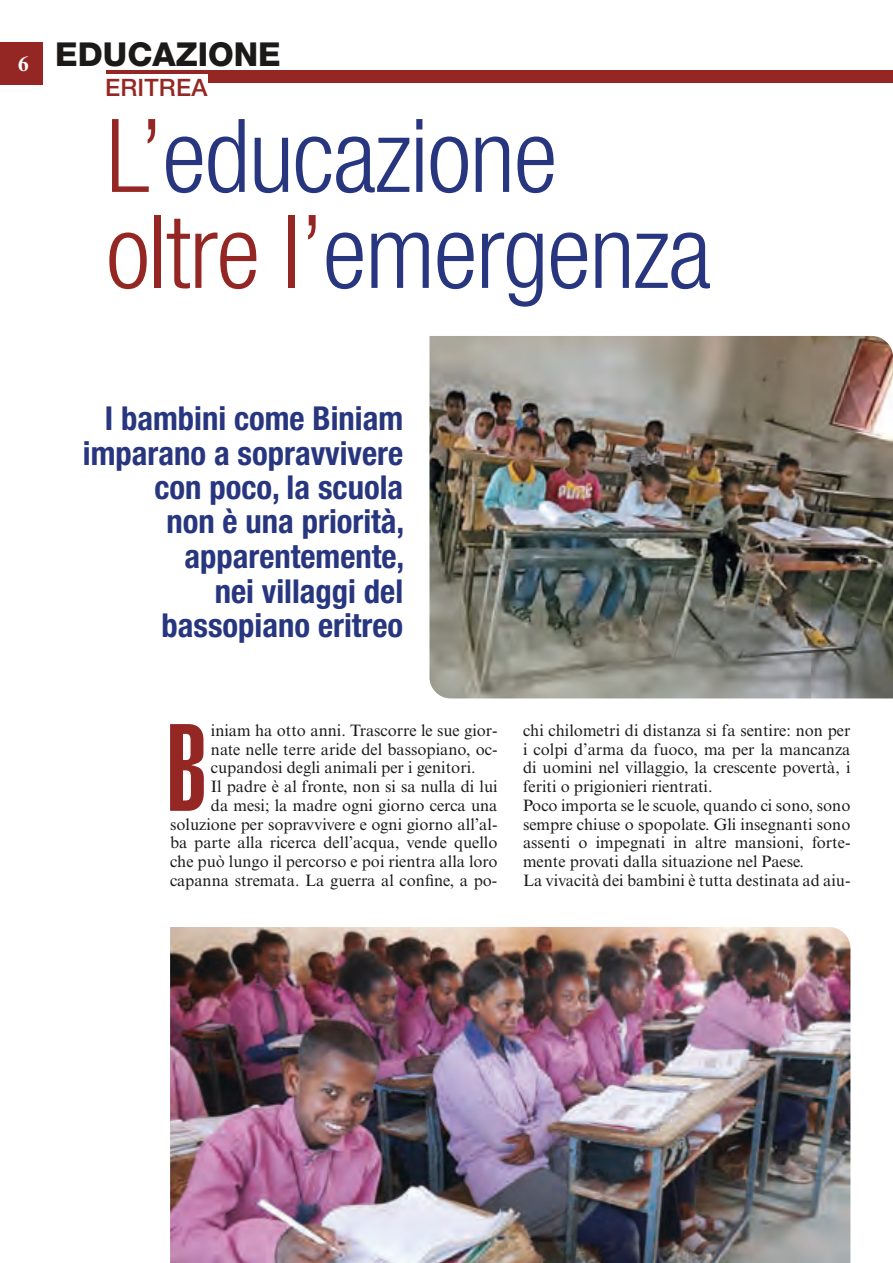
<style>
.page{position:relative;width:893px;height:1263px;background:#fff}
.page>*{position:absolute;margin:0;border:0;box-sizing:border-box;transform-origin:0 0}
.t1{font:121.8px "Helvetica LT Std Ultra Comp";color:#942724}
.t2{font:300 condensed 102px/96px "Helvetica Neue LT Std";letter-spacing:-.01em;color:#27367f}
.t3{font:700 condensed 33px/34.5px "Helvetica Neue LT Std";color:#27367f;text-align:right}
.t4{font:800 33px "Helvetica Neue LT Std";color:#1b1a19}
.t5{font:500 24px "Helvetica Neue LT Std";letter-spacing:.01em;color:#942724}
.t6{font:16.5px/18.8px "Times New Roman MT Std";color:#1b1a19}
.s1{color:#942724}
</style>
<div class="page">
<div style="left:106px;top:70px;width:787px;height:13px;background:#942724"></div>
<div style="left:0;top:43px;width:43px;height:42px;background:#942724"></div>
<div style="left:105px;top:74px;width:102px;height:22px;background:#fff"></div>
<img style="left:170px;top:927px;width:680px;height:336px">
<img style="left:429px;top:336px;width:464px;height:362px">
<h3 class="t4" style="left:18px;top:35px;width:264px"><sub>6</sub> EDUCAZIONE</h3>
<h3 class="t5" style="left:105px;top:73px;width:104px">ERITREA</h3>
<h2 class="t2" style="left:106px;top:107px;width:607px"><span class="s1">L’</span>educazione <span class="s1">oltre l’</span>emergenza</h2>
<h3 class="t3" style="left:83px;top:401px;width:323px">I bambini come Biniam imparano a sopravvivere con poco, la scuola<br>non è una priorità, apparentemente,<br>nei villaggi del bassopiano eritreo</h3>
<h1 class="t1" style="left:167px;top:698px;width:42px">B</h1>
<p class="t6" style="left:211px;top:721px;width:288px">iniam ha otto anni. Trascorre le sue gior-</p>
<p class="t6" style="left:211px;top:740px;width:288px">nate nelle terre aride del bassopiano, oc-</p>
<p class="t6" style="left:211px;top:758px;width:266px">cupandosi degli animali per i genitori.</p>
<p class="t6" style="left:211px;top:777px;width:288px">Il padre è al fronte, non si sa nulla di lui</p>
<p class="t6" style="left:211px;top:796px;width:288px">da mesi; la madre ogni giorno cerca una</p>
<p class="t6" style="left:170px;top:815px;width:329px">soluzione per sopravvivere e ogni giorno all’al-</p>
<p class="t6" style="left:170px;top:833px;width:329px">ba parte alla ricerca dell’acqua, vende quello</p>
<p class="t6" style="left:170px;top:852px;width:329px">che può lungo il percorso e poi rientra alla loro</p>
<p class="t6" style="left:170px;top:871px;width:329px">capanna stremata. La guerra al confine, a po-</p>
<p class="t6" style="left:523px;top:721px;width:329px">chi chilometri di distanza si fa sentire: non per i colpi d’arma da fuoco, ma per la mancanza di uomini nel villaggio, la crescente povertà, i feriti o prigionieri rientrati.<br>Poco importa se le scuole, quando ci sono, sono sempre chiuse o spopolate. Gli insegnanti sono assenti o impegnati in altre mansioni, forte&shy;mente provati dalla situazione nel Paese.<br>La vivacità dei bambini è tutta destinata ad aiu-</p>
</div>
